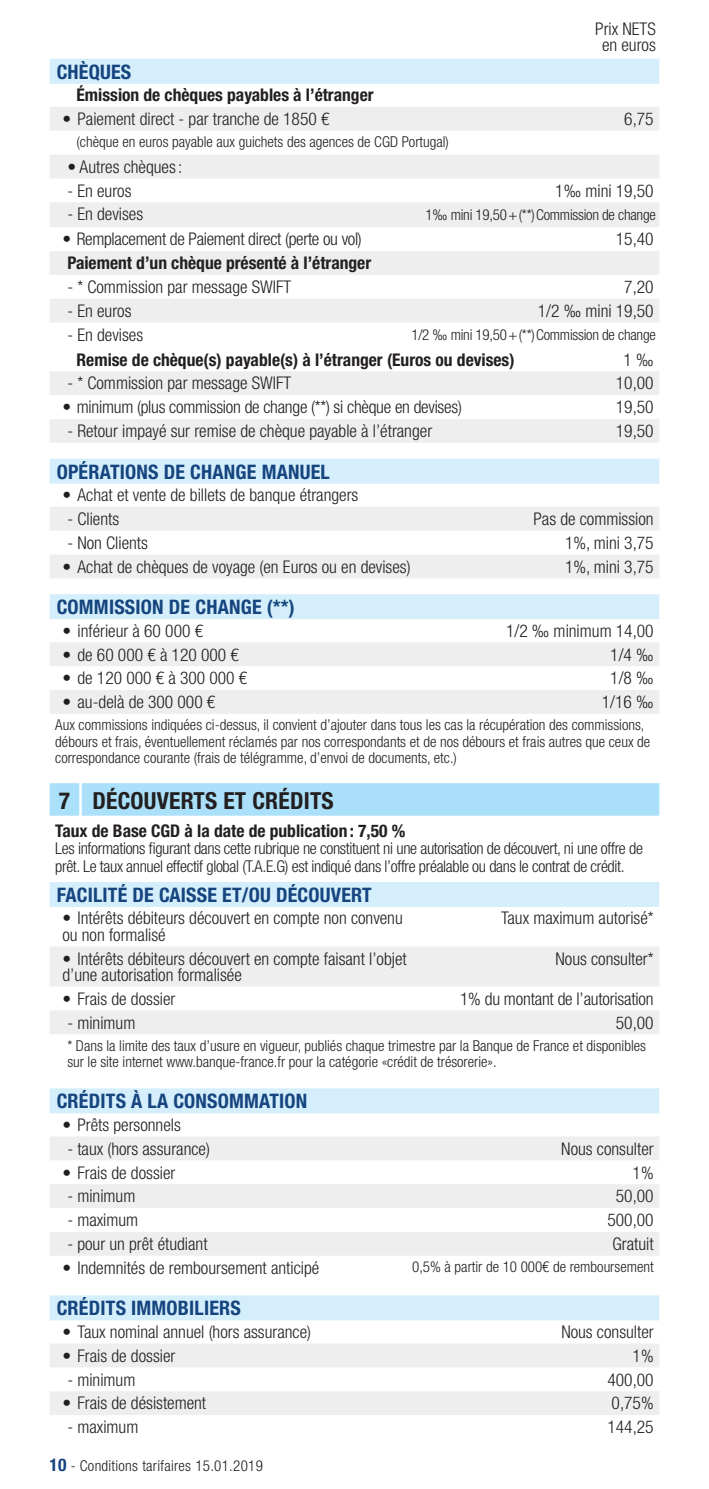
<style>
.page{position:relative;width:709px;height:1489px;background:#fff}
.page>*{position:absolute;margin:0;border:0;box-sizing:border-box;transform-origin:0 0}
.t1{font:700 condensed 23.5px "Helvetica Neue LT Std";letter-spacing:.01em;color:#231f20}
.t2{font:700 condensed 20px "Helvetica Neue LT Std";letter-spacing:.01em;color:#16447f}
.t3{font:300 condensed 17.5px/16.2px "Helvetica Neue LT Std";color:#231f20}
.t4{font:700 condensed 17.5px "Helvetica Neue LT Std";color:#231f20}
.t5{font:300 condensed 16.25px/17.5px "Helvetica Neue LT Std";letter-spacing:-.02em;color:#231f20}
.t6{font:300 condensed 15px/16.2px "Helvetica Neue LT Std";color:#231f20}
.t7{font:300 condensed 15px "Helvetica Neue LT Std";letter-spacing:.02em;color:#231f20}
.s1{font-weight:700;font-size:17.5px;color:#16447f}
</style>
<div class="page">
<div style="left:50px;top:59px;width:609px;height:25px;background:#d4effb"></div>
<svg style="left:50px;top:107px;width:609px;height:71px;fill:#eeeeef"></svg>
<div style="left:50px;top:202px;width:609px;height:25px;background:#eeeeef"></div>
<div style="left:50px;top:251px;width:609px;height:24px;background:#eeeeef"></div>
<div style="left:50px;top:299px;width:609px;height:23px;background:#eeeeef"></div>
<svg style="left:50px;top:371px;width:609px;height:72px;fill:#eeeeef"></svg>
<div style="left:50px;top:458px;width:609px;height:25px;background:#d4effb"></div>
<svg style="left:50px;top:507px;width:609px;height:71px;fill:#eeeeef"></svg>
<div style="left:50px;top:594px;width:609px;height:25px;background:#d4effb"></div>
<svg style="left:50px;top:642px;width:609px;height:71px;fill:#eeeeef"></svg>
<div style="left:50px;top:783px;width:29px;height:32px;background:#aae0f9"></div>
<div style="left:82px;top:783px;width:577px;height:32px;background:#aae0f9"></div>
<div style="left:50px;top:882px;width:609px;height:25px;background:#d4effb"></div>
<svg style="left:50px;top:947px;width:609px;height:87px;fill:#eeeeef"></svg>
<div style="left:50px;top:1088px;width:609px;height:25px;background:#d4effb"></div>
<svg style="left:50px;top:1137px;width:609px;height:118px;fill:#eeeeef"></svg>
<div style="left:50px;top:1295px;width:609px;height:25px;background:#d4effb"></div>
<svg style="left:50px;top:1344px;width:609px;height:70px;fill:#eeeeef"></svg>
<p class="t3" style="left:595px;top:21px;width:62px;text-align:center">Prix NETS en euros</p>
<p class="t2" style="left:57px;top:60px;width:75px">Chèques</p>
<p class="t4" style="left:77px;top:84px;width:298px">Émission de chèques payables à l’étranger</p>
<p class="t3" style="left:62px;top:111px;width:268px">• Paiement direct - par tranche de 1850 €</p>
<p class="t3" style="left:624px;top:111px;width:31px">6,75</p>
<p class="t6" style="left:77px;top:134px;width:374px">(chèque en euros payable aux guichets des agences de CGD Portugal)</p>
<p class="t3" style="left:67px;top:158px;width:116px">• Autres chèques:</p>
<p class="t3" style="left:67px;top:182px;width:66px">- En euros</p>
<p class="t3" style="left:555px;top:182px;width:100px">1‰ mini 19,50</p>
<p class="t3" style="left:67px;top:206px;width:77px">- En devises</p>
<p class="t6" style="left:425px;top:206px;width:232px">1‰ mini 19,50+(**)Commission de change</p>
<p class="t3" style="left:62px;top:231px;width:301px">• Remplacement de Paiement direct (perte ou vol)</p>
<p class="t3" style="left:616px;top:231px;width:39px">15,40</p>
<p class="t4" style="left:67px;top:252px;width:305px">Paiement d’un chèque présenté à l’étranger</p>
<p class="t3" style="left:67px;top:278px;width:225px">- * Commission par message SWIFT</p>
<p class="t3" style="left:624px;top:278px;width:31px">7,20</p>
<p class="t3" style="left:67px;top:302px;width:66px">- En euros</p>
<p class="t3" style="left:538px;top:302px;width:117px">1/2 ‰ mini 19,50</p>
<p class="t3" style="left:67px;top:326px;width:77px">- En devises</p>
<p class="t6" style="left:411px;top:327px;width:246px">1/2 ‰ mini 19,50+(**)Commission de change</p>
<p class="t4" style="left:77px;top:349px;width:439px">Remise de chèque(s) payable(s) à l’étranger (Euros ou devises)</p>
<p class="t3" style="left:623px;top:351px;width:32px">1 ‰</p>
<p class="t3" style="left:67px;top:375px;width:225px">- * Commission par message SWIFT</p>
<p class="t3" style="left:616px;top:375px;width:39px">10,00</p>
<p class="t3" style="left:62px;top:399px;width:401px">• minimum (plus commission de change (**) si chèque en devises)</p>
<p class="t3" style="left:616px;top:399px;width:39px">19,50</p>
<p class="t3" style="left:67px;top:423px;width:366px">- Retour impayé sur remise de chèque payable à l’étranger</p>
<p class="t3" style="left:616px;top:423px;width:39px">19,50</p>
<p class="t2" style="left:57px;top:459px;width:274px">Opérations de change manuel</p>
<p class="t3" style="left:62px;top:486px;width:297px">• Achat et vente de billets de banque étrangers</p>
<p class="t3" style="left:67px;top:510px;width:53px">- Clients</p>
<p class="t3" style="left:533px;top:510px;width:122px">Pas de commission</p>
<p class="t3" style="left:67px;top:534px;width:82px">- Non Clients</p>
<p class="t3" style="left:565px;top:534px;width:90px">1%, mini 3,75</p>
<p class="t3" style="left:62px;top:558px;width:350px">• Achat de chèques de voyage (en Euros ou en devises)</p>
<p class="t3" style="left:565px;top:558px;width:90px">1%, mini 3,75</p>
<p class="t2" style="left:57px;top:595px;width:240px">Commission de change (**)</p>
<p class="t3" style="left:62px;top:622px;width:142px">• inférieur à 60 000 €</p>
<p class="t3" style="left:506px;top:622px;width:149px">1/2 ‰ minimum 14,00</p>
<p class="t3" style="left:62px;top:646px;width:178px">• de 60 000 € à 120 000 €</p>
<p class="t3" style="left:610px;top:646px;width:45px">1/4 ‰</p>
<p class="t3" style="left:62px;top:670px;width:186px">• de 120 000 € à 300 000 €</p>
<p class="t3" style="left:610px;top:670px;width:45px">1/8 ‰</p>
<p class="t3" style="left:62px;top:693px;width:154px">• au-delà de 300 000 €</p>
<p class="t3" style="left:602px;top:693px;width:53px">1/16 ‰</p>
<p class="t6" style="left:55px;top:716px;width:596px">Aux commissions indiquées ci-dessus, il convient d’ajouter dans tous les cas la récupération des commissions, débours et frais, éventuellement réclamés par nos correspondants et de nos débours et frais autres que ceux de correspondance courante (frais de télégramme, d’envoi de documents, etc.)</p>
<h1 class="t1" style="left:59px;top:786px;width:275px">7 Découverts et créd its</h1>
<p class="t4" style="left:55px;top:819px;width:351px">Taux de Base CGD à la date de publication : 7,50 %</p>
<p class="t5" style="left:55px;top:839px;width:589px">Les informations figurant dans cette rubrique ne constituent ni une autorisation de découvert, ni une offre de prêt. Le taux annuel effectif global (T.A.E.G) est indiqué dans l’offre préalable ou dans le contrat de crédit.</p>
<p class="t2" style="left:57px;top:882px;width:316px">Facilité de caisse et/ou découvert</p>
<p class="t3" style="left:62px;top:910px;width:342px">• Intérêts débiteurs découvert en compte non convenu ou non formalisé</p>
<p class="t3" style="left:501px;top:910px;width:154px">Taux maximum autorisé*</p>
<p class="t3" style="left:62px;top:950px;width:346px">• Intérêts débiteurs découvert en compte faisant l’objet d’une autorisation formalisée</p>
<p class="t3" style="left:555px;top:950px;width:100px">Nous consulter*</p>
<p class="t3" style="left:62px;top:990px;width:114px">• Frais de dossier</p>
<p class="t3" style="left:460px;top:990px;width:195px">1% du montant de l’autorisation</p>
<p class="t3" style="left:67px;top:1014px;width:70px">- minimum</p>
<p class="t3" style="left:616px;top:1014px;width:39px">50,00</p>
<p class="t6" style="left:67px;top:1036px;width:580px">* Dans la limite des taux d’usure en vigueur, publiés chaque trimestre par la Banque de France et disponibles sur le site internet www.banque-france.fr pour la catégorie «crédit de trésorerie».</p>
<p class="t2" style="left:57px;top:1089px;width:252px">Créd its à la consommation</p>
<p class="t3" style="left:62px;top:1116px;width:120px">• Prêts personnels</p>
<p class="t3" style="left:67px;top:1140px;width:144px">- taux (hors assurance)</p>
<p class="t3" style="left:561px;top:1140px;width:94px">Nous consulter</p>
<p class="t3" style="left:62px;top:1163px;width:114px">• Frais de dossier</p>
<p class="t3" style="left:632px;top:1163px;width:23px">1%</p>
<p class="t3" style="left:67px;top:1187px;width:70px">- minimum</p>
<p class="t3" style="left:616px;top:1187px;width:39px">50,00</p>
<p class="t3" style="left:67px;top:1211px;width:72px">- maximum</p>
<p class="t3" style="left:607px;top:1211px;width:48px">500,00</p>
<p class="t3" style="left:67px;top:1235px;width:142px">- pour un prêt étudiant</p>
<p class="t3" style="left:612px;top:1235px;width:43px">Gratuit</p>
<p class="t3" style="left:62px;top:1259px;width:258px">• Indemnités de remboursement anticipé</p>
<p class="t6" style="left:412px;top:1258px;width:243px">0,5% à partir de 10 000€ de remboursement</p>
<p class="t2" style="left:57px;top:1296px;width:184px">Crédits immobiliers</p>
<p class="t3" style="left:62px;top:1323px;width:250px">• Taux nominal annuel (hors assurance)</p>
<p class="t3" style="left:561px;top:1323px;width:94px">Nous consulter</p>
<p class="t3" style="left:62px;top:1347px;width:114px">• Frais de dossier</p>
<p class="t3" style="left:632px;top:1347px;width:23px">1%</p>
<p class="t3" style="left:67px;top:1370px;width:70px">- minimum</p>
<p class="t3" style="left:607px;top:1370px;width:48px">400,00</p>
<p class="t3" style="left:62px;top:1394px;width:145px">• Frais de désistement</p>
<p class="t3" style="left:611px;top:1394px;width:44px">0,75%</p>
<p class="t3" style="left:67px;top:1418px;width:72px">- maximum</p>
<p class="t3" style="left:607px;top:1418px;width:48px">144,25</p>
<p class="t7" style="left:50px;top:1456px;width:215px"><span class="s1">10</span> - Conditions tarifaires 15.01.2019</p>
</div>
